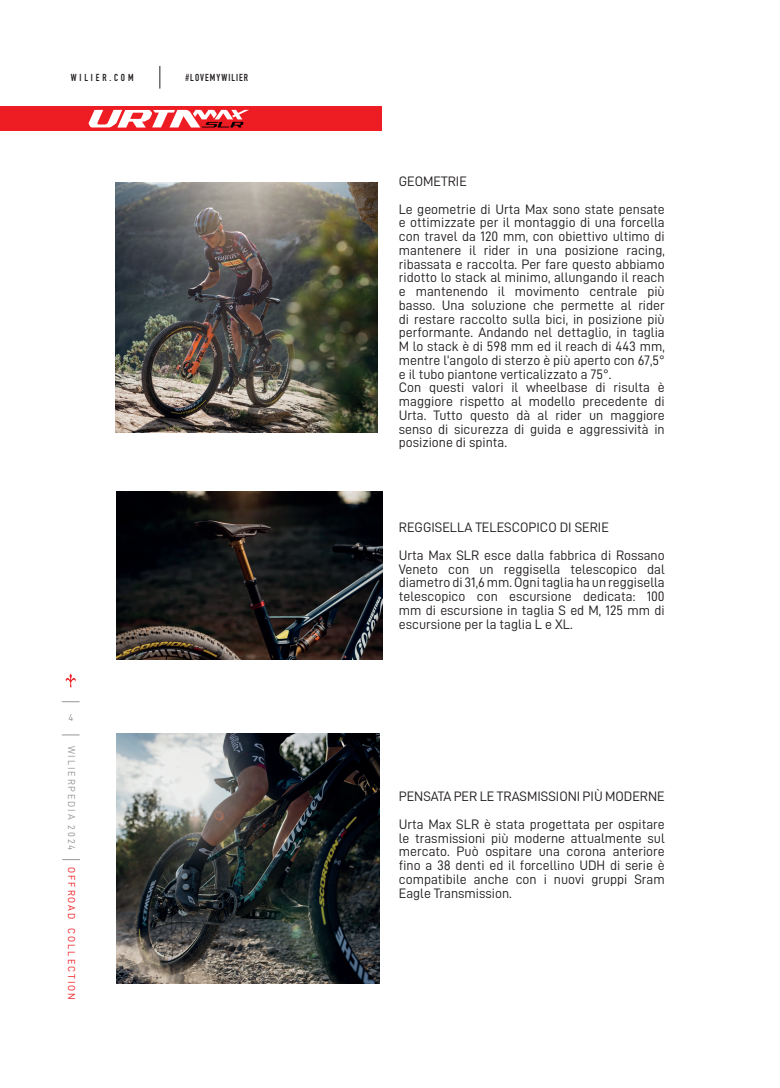
<style>
.page{position:relative;width:780px;height:1088px;background:#fff}
.page>*{position:absolute;margin:0;border:0;box-sizing:border-box;transform-origin:0 0}
.t1{font:13.75px/13.8px "D DIN";color:#231f20}
.t2{font:10px "D DIN";letter-spacing:.19em;color:#ee1d23}
.t3{font:10px "D DIN";letter-spacing:.19em;color:#939598}
.t4{font:10px "DIN Engschrift Std";letter-spacing:.105em;color:#231f20}
.t5{font:10px "DIN Engschrift Std";letter-spacing:.285em;color:#231f20}
</style>
<div class="page">
<img style="left:115px;top:182px;width:262px;height:250px">
<img style="left:117px;top:491px;width:266px;height:168px">
<img style="left:117px;top:733px;width:262px;height:250px">
<div style="left:0;top:106px;width:381px;height:25px;background:#ee1d23"></div>
<svg style="left:159px;top:66px;width:1px;height:23px"></svg>
<svg style="left:62px;top:859px;width:18px;height:1px"></svg>
<svg style="left:62px;top:734px;width:18px;height:1px"></svg>
<svg style="left:62px;top:701px;width:18px;height:1px"></svg>
<svg style="left:65px;top:673px;width:11px;height:14px"></svg>
<svg style="left:89px;top:110px;width:160px;height:18px"></svg>
<p class="t5" style="left:71px;top:71px;width:64px">WILIER.COM</p>
<p class="t4" style="left:185px;top:71px;width:64px">#LOVEMYWILIER</p>
<p class="t3" style="left:69px;top:712px;width:6px">4</p>
<p class="t3" style="left:77px;top:745px;width:106px;rotate:90deg">WILIERPEDIA 2024</p>
<p class="t2" style="left:77px;top:867px;width:134px;rotate:90deg">OFFROAD COLLECTION</p>
<p class="t1" style="left:399px;top:167px;width:267px;line-height:27.5px">GEOMETRIE<br>Le geometrie di Urta Max sono state pensate</p>
<p class="t1" style="left:399px;top:215px;width:267px">e ottimizzate per il montaggio di una forcella con travel da 120 mm, con obiettivo ultimo di mantenere il rider in una posizione racing, ribassata e raccolta. Per fare questo abbiamo ridotto lo stack al minimo, allungando il reach e mantenendo il movimento centrale più basso. Una soluzione che permette al rider di restare raccolto sulla bici, in posizione più performante. Andando nel dettaglio, in taglia M lo stack è di 598 mm ed il reach di 443 mm, mentre l’angolo di sterzo è più aperto con 67,5° e il tubo piantone verticalizzato a 75°.<br>Con questi valori il wheelbase di risulta è maggiore rispetto al modello precedente di Urta. Tutto questo dà al rider un maggiore senso di sicurezza di guida e aggressività in posizione di spinta.</p>
<p class="t1" style="left:399px;top:514px;width:267px;line-height:27.5px">REGGISELLA TELESCOPICO DI SERIE<br>Urta Max SLR esce dalla fabbrica di Rossano</p>
<p class="t1" style="left:399px;top:562px;width:267px;text-align:justify">Veneto con un reggisella telescopico dal diametro di 31,6 mm. Ogni taglia ha un reggisella telescopico con escursione dedicata: 100 mm di escursione in taglia S ed M, 125 mm di escursione per la taglia L e XL.</p>
<p class="t1" style="left:399px;top:783px;width:267px;line-height:27.5px">PENSATA PER LE TRASMISSIONI PIÙ MODERNE<br>Urta Max SLR è stata progettata per ospitare</p>
<p class="t1" style="left:399px;top:831px;width:267px;text-align:justify">le trasmissioni più moderne attualmente sul mercato. Può ospitare una corona anteriore fino a 38 denti ed il forcellino UDH di serie è compatibile anche con i nuovi gruppi Sram Eagle Transmission.</p>
</div>
